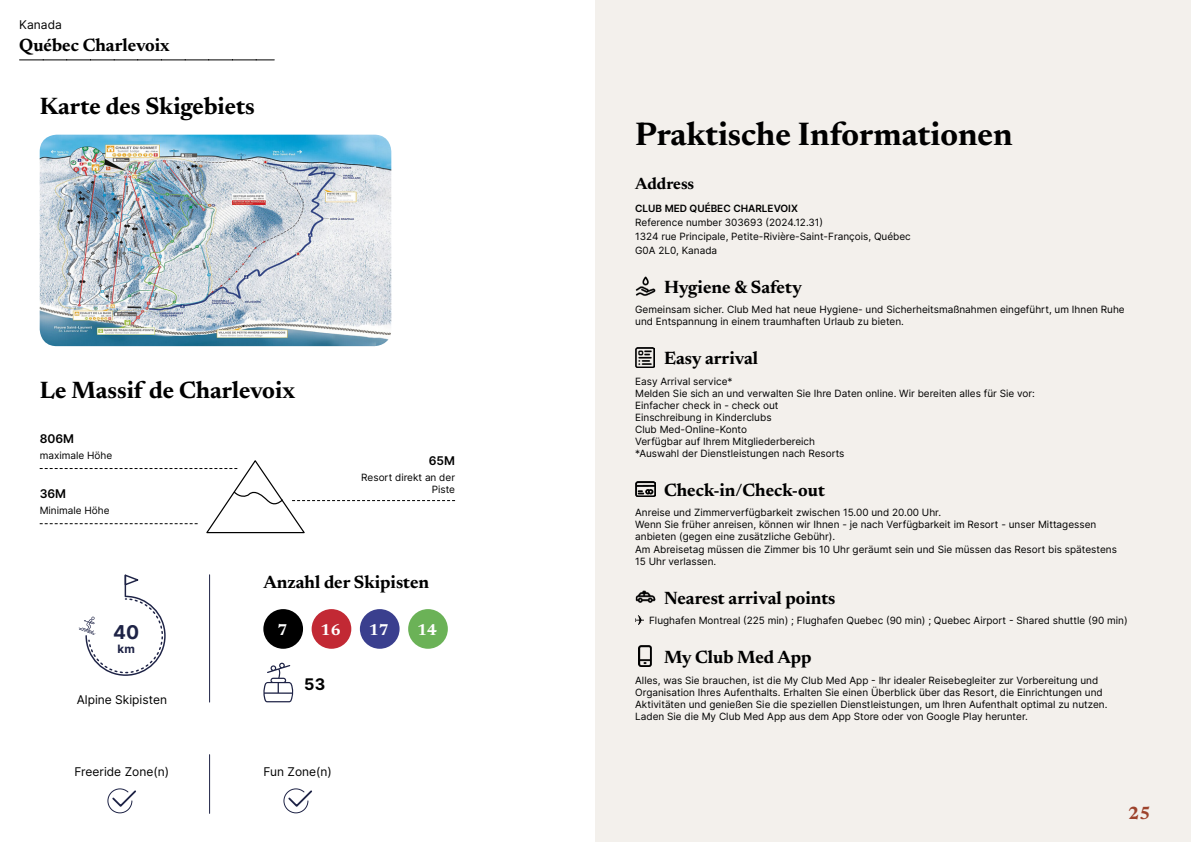
<style>
.page{position:relative;width:1191px;height:842px;background:#fff}
.page>*{position:absolute;margin:0;border:0;box-sizing:border-box;transform-origin:0 0}
.t1{font:700 33px "Newsreader 24 pt";color:#000}
.t2{font:700 24px "Newsreader 24 pt";color:#000}
.t3{font:700 19px "Inter";color:#1e2346}
.t4{font:700 18px "Newsreader 24 pt";color:#000}
.t5{font:700 18px "Newsreader 24 pt";color:#9d432c}
.t6{font:700 16.5px "Newsreader 24 pt";color:#000}
.t7{font:700 16px "Newsreader 24 pt";color:#fff}
.t8{font:700 16px "Inter";color:#000}
.t9{font:12px "Inter";color:#000}
.t10{font:600 12px "Inter";color:#000}
.t11{font:700 11.5px "Inter";color:#1e2346}
.t12{font:10px/12px "Inter";color:#000}
.t13{font:600 10px "Inter";color:#000}
</style>
<div class="page">
<div style="left:595px;top:0;width:596px;height:842px;background:#f3f0ec"></div>
<img style="left:40px;top:135px;width:351px;height:211px">
<svg style="left:20px;top:60px;width:254px;height:1px"></svg>
<svg style="left:40px;top:460px;width:415px;height:74px"></svg>
<div style="left:263px;top:609px;width:40px;height:40px;background:#000;border-radius:50%"></div>
<div style="left:312px;top:609px;width:39px;height:40px;background:#c22934;border-radius:50%"></div>
<div style="left:360px;top:609px;width:39px;height:40px;background:#3a3f8e;border-radius:50%"></div>
<div style="left:408px;top:609px;width:40px;height:40px;background:#6bb257;border-radius:50%"></div>
<svg style="left:79px;top:574px;width:86px;height:101px"></svg>
<svg style="left:263px;top:663px;width:30px;height:39px"></svg>
<svg style="left:107px;top:788px;width:29px;height:26px"></svg>
<svg style="left:283px;top:788px;width:29px;height:26px"></svg>
<hr style="left:209px;top:755px;width:1px;height:58px;background:#1e2346">
<hr style="left:209px;top:575px;width:1px;height:127px;background:#1e2346">
<img style="left:635px;top:276px;width:20px;height:20px">
<img style="left:636px;top:347px;width:18px;height:20px">
<img style="left:635px;top:481px;width:20px;height:15px">
<img style="left:635px;top:590px;width:20px;height:13px">
<svg style="left:635px;top:616px;width:8px;height:8px"></svg>
<img style="left:638px;top:645px;width:14px;height:21px">
<p class="t9" style="left:19px;top:15px;width:44px">Kanada</p>
<h3 class="t4" style="left:19px;top:32px;width:152px">Québec Charlevoix</h3>
<h2 class="t2" style="left:40px;top:89px;width:217px">Karte des Skigebiets</h2>
<h2 class="t2" style="left:40px;top:372px;width:257px">Le Massif de Charlevoix</h2>
<p class="t10" style="left:40px;top:430px;width:36px">806M</p>
<p class="t12" style="left:40px;top:449px;width:74px">maximale Höhe</p>
<p class="t10" style="left:40px;top:485px;width:28px">36M</p>
<p class="t12" style="left:40px;top:504px;width:71px">Minimale Höhe</p>
<p class="t10" style="left:429px;top:452px;width:28px">65M</p>
<p class="t12" style="left:361px;top:471px;width:95px;text-align:right">Resort direkt an der<br>Piste</p>
<h3 class="t4" style="left:263px;top:569px;width:167px">Anzahl der Skipisten</h3>
<h3 class="t3" style="left:113px;top:618px;width:28px">40</h3>
<h3 class="t7" style="left:277px;top:618px;width:11px">7</h3>
<h3 class="t7" style="left:321px;top:618px;width:21px">16</h3>
<h3 class="t7" style="left:369px;top:618px;width:21px">17</h3>
<h3 class="t7" style="left:417px;top:618px;width:21px">14</h3>
<p class="t11" style="left:117px;top:640px;width:19px">km</p>
<p class="t9" style="left:77px;top:691px;width:92px">Alpine Skipisten</p>
<h3 class="t8" style="left:304px;top:673px;width:23px">53</h3>
<p class="t9" style="left:74px;top:762px;width:96px">Freeride Zone(n)</p>
<p class="t9" style="left:263px;top:762px;width:70px">Fun Zone(n)</p>
<h1 class="t1" style="left:635px;top:110px;width:379px">Praktische Informationen</h1>
<h3 class="t6" style="left:635px;top:172px;width:61px">Address</h3>
<p class="t13" style="left:635px;top:201px;width:164px">CLUB MED QUÉBEC CHARLEVOIX</p>
<p class="t12" style="left:635px;top:215px;width:277px;line-height:14px">Reference number 303693 (2024.12.31)<br>1324 rue Principale, Petite-Rivière-Saint-François, Québec<br>G0A 2L0, Kanada</p>
<h3 class="t4" style="left:664px;top:274px;width:139px">Hygiene &amp; Safety</h3>
<p class="t12" style="left:635px;top:304px;width:491px">Gemeinsam sicher. Club Med hat neue Hygiene- und Sicherheitsmaßnahmen eingeführt, um Ihnen Ruhe und Entspannung in einem traumhaften Urlaub zu bieten.</p>
<h3 class="t4" style="left:664px;top:346px;width:95px">Easy arrival</h3>
<p class="t12" style="left:635px;top:375px;width:401px">Easy Arrival service*<br>Melden Sie sich an und verwalten Sie Ihre Daten online. Wir bereiten alles für Sie vor:<br>Einfacher check in - check out<br>Einschreibung in Kinderclubs<br>Club Med-Online-Konto<br>Verfügbar auf Ihrem Mitgliederbereich<br>*Auswahl der Dienstleistungen nach Resorts</p>
<h3 class="t4" style="left:664px;top:477px;width:162px">Check-in/Check-out</h3>
<p class="t12" style="left:635px;top:507px;width:483px">Anreise und Zimmerverfügbarkeit zwischen 15.00 und 20.00 Uhr.<br>Wenn Sie früher anreisen, können wir Ihnen - je nach Verfügbarkeit im Resort - unser Mittagessen anbieten (gegen eine zusätzliche Gebühr).<br>Am Abreisetag müssen die Zimmer bis 10 Uhr geräumt sein und Sie müssen das Resort bis spätestens 15 Uhr verlassen.</p>
<h3 class="t4" style="left:664px;top:585px;width:173px">Nearest arrival points</h3>
<p class="t12" style="left:649px;top:614px;width:480px">Flughafen Montreal (225 min) ; Flughafen Quebec (90 min) ; Quebec Airport - Shared shuttle (90 min)</p>
<h3 class="t4" style="left:664px;top:644px;width:149px">My Club Med App</h3>
<p class="t12" style="left:635px;top:674px;width:474px">Alles, was Sie brauchen, ist die My Club Med App - Ihr idealer Reisebegleiter zur Vorbereitung und Organisation Ihres Aufenthalts. Erhalten Sie einen Überblick über das Resort, die Einrichtungen und Aktivitäten und genießen Sie die speziellen Dienstleistungen, um Ihren Aufenthalt optimal zu nutzen.<br>Laden Sie die My Club Med App aus dem App Store oder von Google Play herunter.</p>
<h3 class="t5" style="left:1128px;top:800px;width:24px">25</h3>
</div>
